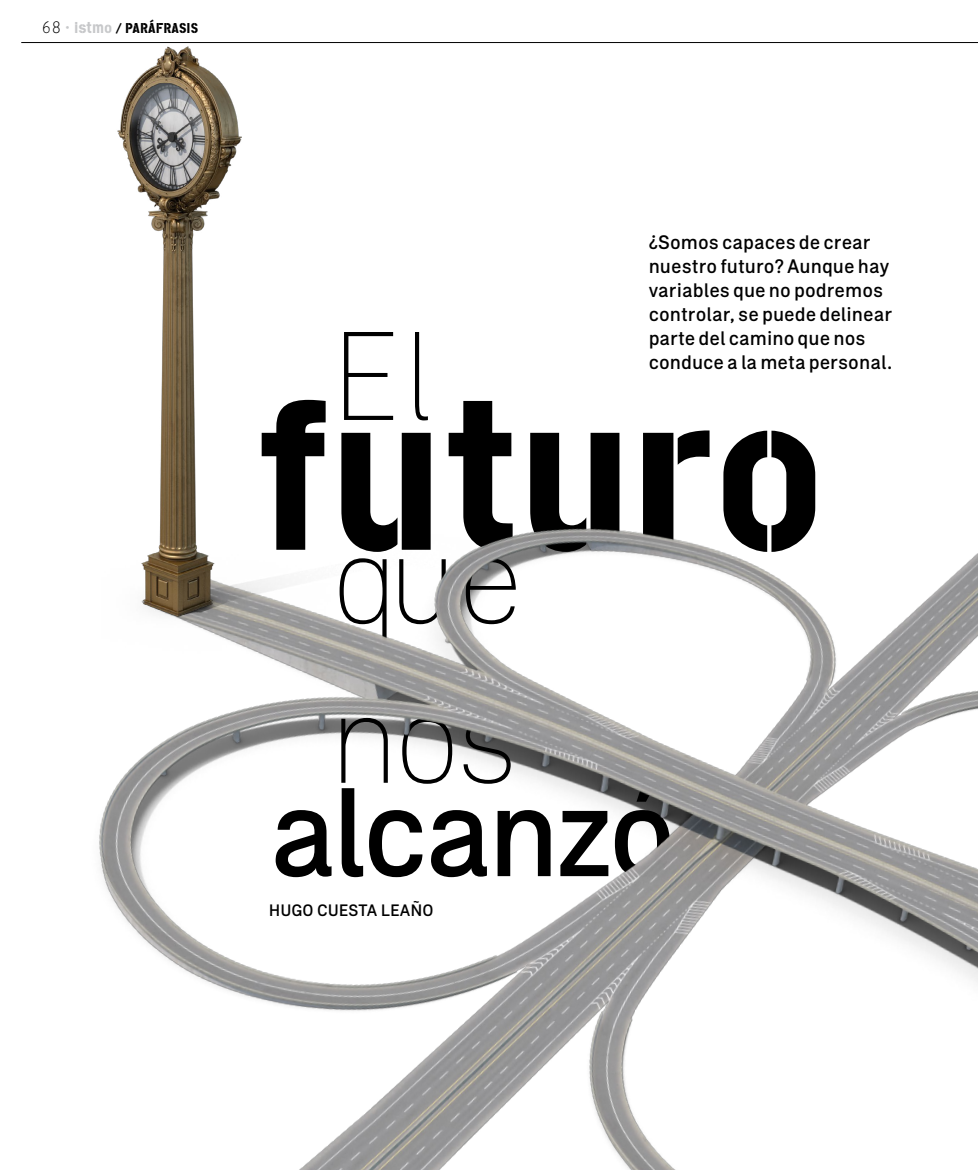
<style>
.page{position:relative;width:978px;height:1170px;background:#fff}
.page>*{position:absolute;margin:0;border:0;box-sizing:border-box;transform-origin:0 0}
.t1{font:212.55px "Cargo";letter-spacing:-.015em;color:#000}
.t2{font:100 125.55px "Zimmer";letter-spacing:-.045em;color:#000}
.t3{font:500 125.55px "Zimmer";letter-spacing:-.045em;color:#000}
.t4{font:500 19.5px/24px "Zimmer";color:#000}
.t5{font:500 16.5px "Zimmer";color:#000}
.t6{font:14.25px "Cargo";letter-spacing:.005em;color:#000}
.s1{font-family:"Numbers Revenue";font-size:16.5px}
.s2{font-family:"Zimmer";font-weight:500;font-size:15.75px;color:#c7c8ca}
.s3{font-size:15.75px;color:#c7c8ca}
.s4{font-size:15px;color:#c7c8ca}
.s5{font-size:13.5px}
</style>
<div class="page">
<hr style="left:21px;top:42px;width:957px;height:1px;background:#000">
<img style="left:99px;top:528px;width:879px;height:641px">
<img style="left:102px;top:43px;width:400px;height:615px">
<p class="t6" style="left:41px;top:19px;width:158px"><span class="s1">68</span> <span class="s2">•</span> <span class="s3">istm</span><span class="s4">o</span> <span class="s5">/</span> PARÁFRASIS</p>
<p class="t4" style="left:649px;top:229px;width:245px;text-indent:10px">Somos capaces de crear nuestro futuro? Aunque hay variables que no podremos controlar, se puede delinear parte del camino que nos conduce a la meta personal.</p>
<h2 class="t2" style="left:329px;top:303px;width:108px">El</h2>
<h1 class="t1" style="left:255px;top:337px;width:573px">futuro</h1>
<h2 class="t2" style="left:332px;top:506px;width:193px">que</h2>
<h2 class="t2" style="left:328px;top:665px;width:193px">nos</h2>
<h2 class="t3" style="left:269px;top:755px;width:410px">alcanzó</h2>
<p class="t5" style="left:269px;top:900px;width:166px">HUGO CUESTA LEAÑO</p>
</div>
